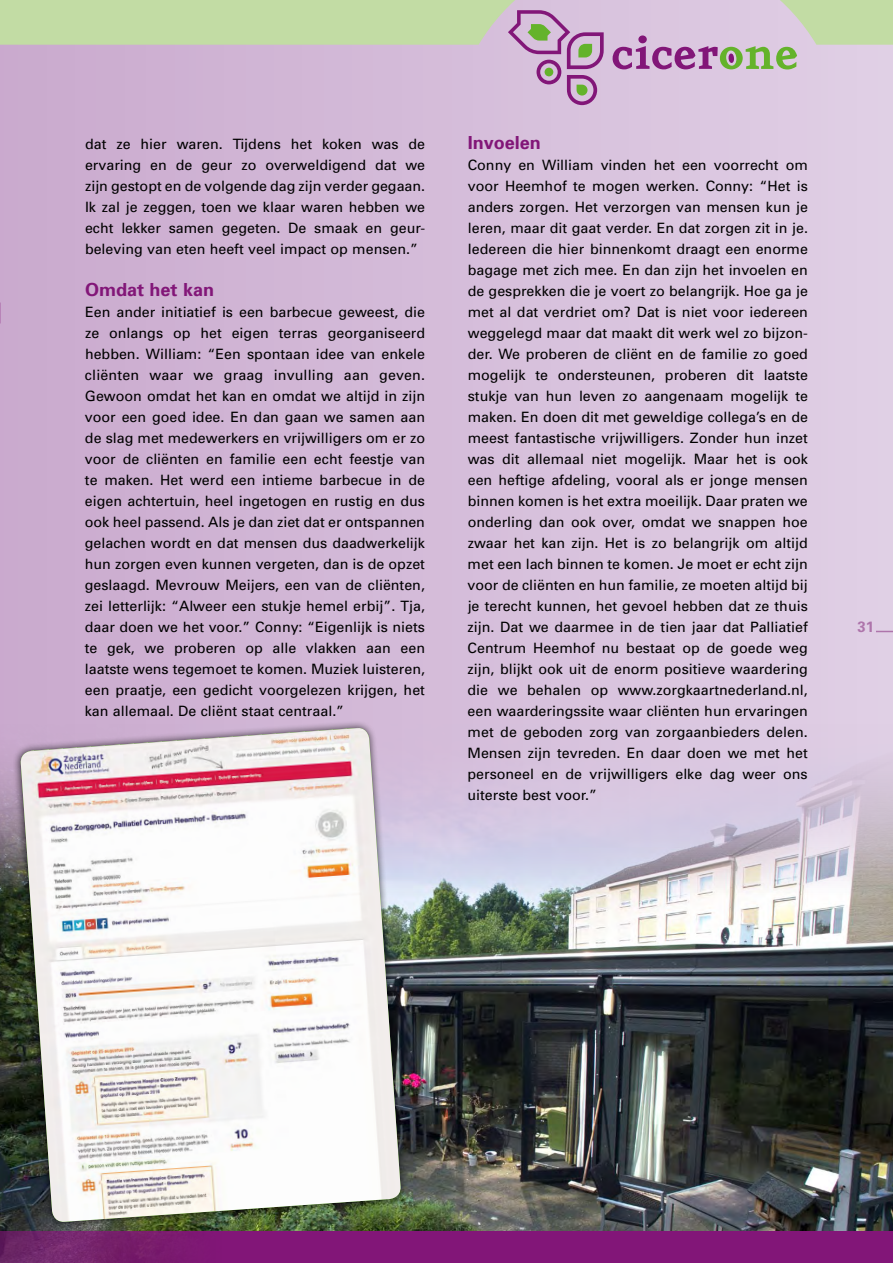
<style>
.page{position:relative;width:893px;height:1263px;background:#fff}
.page>*{position:absolute;margin:0;border:0;box-sizing:border-box;transform-origin:0 0}
.t1{font:700 18px "Univers";color:#821678}
.t2{font:700 15px "Univers";color:#ae75ab}
.t3{font:14.25px/21px "Univers";color:#000;text-align:justify}
</style>
<div class="page">
<div style="left:0;top:0;width:893px;height:1263px;background:linear-gradient(to right,#caaace,#e0d0e5)"></div>
<img style="left:0;top:313px;width:1px;height:282px">
<img style="left:0;top:710px;width:893px;height:521px">
<svg style="left:0;top:0;width:893px;height:105px;background:#cbc1c5"></svg>
<svg style="left:0;top:1231px;width:893px;height:32px;background:#7e1875"></svg>
<img style="left:0;top:45px;width:1px;height:268px">
<div style="left:13px;top:720px;width:396px;height:510px;background:#000;opacity:.75"></div>
<img style="left:20px;top:728px;width:381px;height:494px">
<svg style="left:876px;top:631px;width:17px;height:1px"></svg>
<p class="t3" style="left:85px;top:133px;width:342px">dat ze hier waren. Tijdens het koken was de ervaring en de geur zo overweldigend dat we zijn gestopt en de volgende dag zijn verder gegaan.<br>Ik zal je zeggen, toen we klaar waren hebben we echt lekker samen gegeten. De smaak en geur&shy;beleving van eten heeft veel impact op mensen.”</p>
<p class="t1" style="left:85px;top:278px;width:131px">Omdat het kan</p>
<p class="t3" style="left:85px;top:301px;width:342px">Een ander initiatief is een barbecue geweest, die ze onlangs op het eigen terras georganiseerd hebben. William: “Een spontaan idee van enkele cliënten waar we graag invulling aan geven.<br>Gewoon omdat het kan en omdat we altijd in zijn voor een goed idee. En dan gaan we samen aan de slag met medewerkers en vrijwilligers om er zo voor de cliënten en familie een echt feestje van te maken. Het werd een intieme barbecue in de eigen achtertuin, heel ingetogen en rustig en dus ook heel passend. Als je dan ziet dat er ontspannen gelachen wordt en dat mensen dus daadwerkelijk hun zorgen even kunnen vergeten, dan is de opzet geslaagd. Mevrouw Meijers, een van de cliënten, zei letterlijk: “Alweer een stukje hemel erbij”. Tja, daar doen we het voor.” Conny: “Eigenlijk is niets te gek, we proberen op alle vlakken aan een laatste wens tegemoet te komen. Muziek luisteren, een praatje, een gedicht voorgelezen krijgen, het kan allemaal. De cliënt staat centraal.”</p>
<p class="t1" style="left:468px;top:131px;width:75px">Invoelen</p>
<p class="t3" style="left:468px;top:154px;width:342px">Conny en William vinden het een voorrecht om voor Heemhof te mogen werken. Conny: “Het is anders zorgen. Het verzorgen van mensen kun je leren, maar dit gaat verder. En dat zorgen zit in je.<br>Iedereen die hier binnenkomt draagt een enorme bagage met zich mee. En dan zijn het invoelen en de gesprekken die je voert zo belangrijk. Hoe ga je met al dat verdriet om? Dat is niet voor iedereen weggelegd maar dat maakt dit werk wel zo bijzon&shy;der. We proberen de cliënt en de familie zo goed mogelijk te ondersteunen, proberen dit laatste stukje van hun leven zo aangenaam mogelijk te maken. En doen dit met geweldige collega’s en de meest fantastische vrijwilligers. Zonder hun inzet was dit allemaal niet mogelijk. Maar het is ook een heftige afdeling, vooral als er jonge mensen binnen komen is het extra moeilijk. Daar praten we onderling dan ook over, omdat we snappen hoe zwaar het kan zijn. Het is zo belangrijk om altijd met een lach binnen te komen. Je moet er echt zijn voor de cliënten en hun familie, ze moeten altijd bij je terecht kunnen, het gevoel hebben dat ze thuis zijn. Dat we daarmee in de tien jaar dat Palliatief Centrum Heemhof nu bestaat op de goede weg zijn, blijkt ook uit de enorm positieve waardering die we behalen op www.zorgkaartnederland.nl, een waarderingssite waar cliënten hun ervaringen met de geboden zorg van zorgaanbieders delen.<br>Mensen zijn tevreden. En daar doen we met het personeel en de vrijwilligers elke dag weer ons uiterste best voor.”</p>
<p class="t2" style="left:857px;top:617px;width:18px">31</p>
</div>
